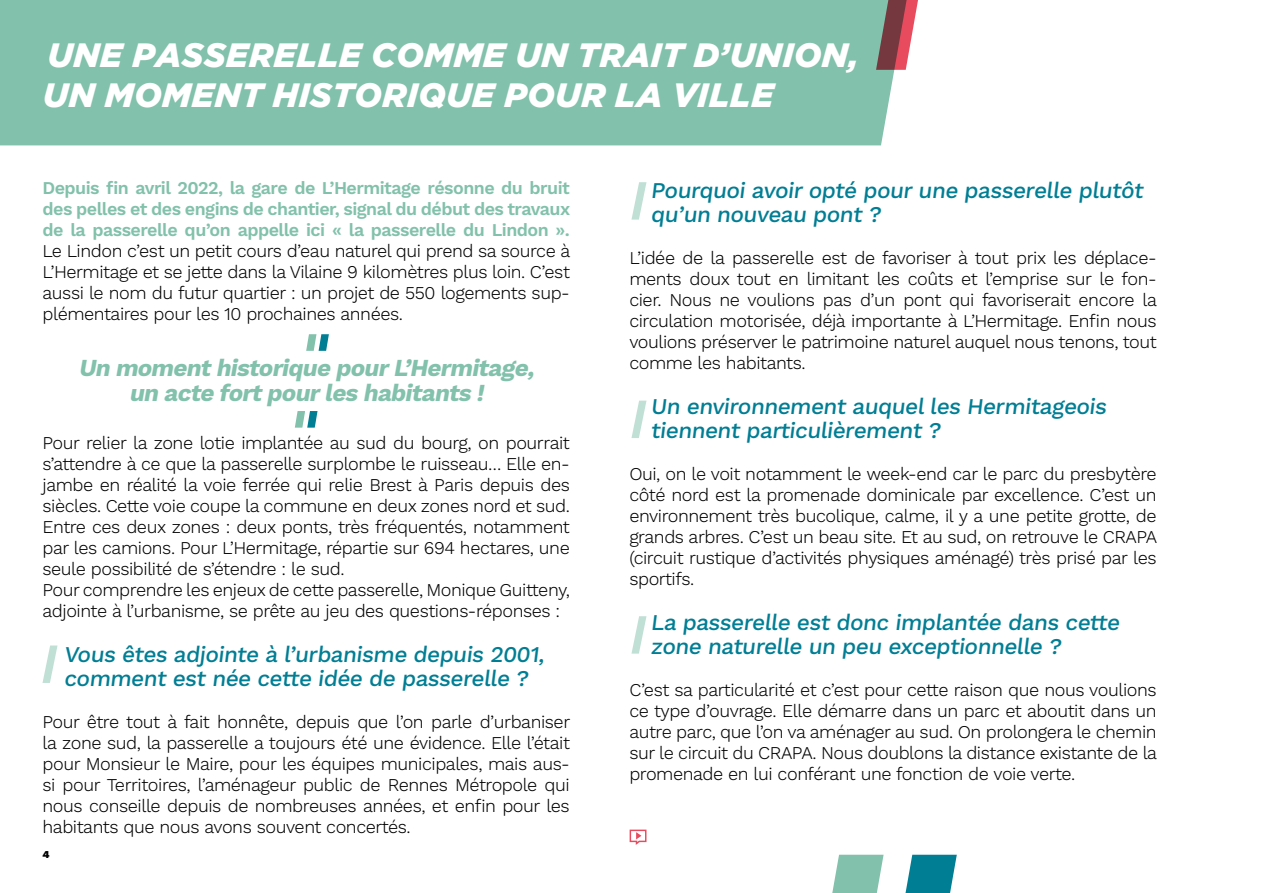
<style>
.page{position:relative;width:1263px;height:893px;background:#fff}
.page>*{position:absolute;margin:0;border:0;box-sizing:border-box;transform-origin:0 0}
.t1{font:italic 900 33.6px/40.3px "Gotham";letter-spacing:.015em;color:#fff}
.t2{font:italic 700 24px/25.5px "Work Sans";color:#82c1ab;text-align:center}
.t3{font:500 22.5px/24px "Work Sans";color:#007e94}
.t4{font:300 18px/21px "Work Sans";letter-spacing:-.025em;color:#000;text-align:justify}
.t5{font:600 18px/21px "Work Sans";letter-spacing:-.03em;color:#82c1ab;text-align:justify}
.t6{font:900 10.5px "Work Sans";color:#000}
</style>
<div class="page">
<svg style="left:295px;top:411px;width:23px;height:17px"></svg>
<div style="left:0;top:0;width:895px;height:145px;background:#82c1ab"></div>
<svg style="left:832px;top:855px;width:125px;height:38px"></svg>
<svg style="left:876px;top:0;width:42px;height:70px;background:#ab6e73"></svg>
<svg style="left:631px;top:401px;width:15px;height:37px"></svg>
<svg style="left:631px;top:182px;width:15px;height:38px"></svg>
<svg style="left:631px;top:616px;width:15px;height:38px"></svg>
<svg style="left:43px;top:645px;width:15px;height:38px"></svg>
<svg style="left:629px;top:829px;width:18px;height:16px"></svg>
<svg style="left:306px;top:334px;width:23px;height:17px"></svg>
<h1 class="t1" style="left:43px;top:34px;width:817px">UNE PASSERELLE COMME UN TRAIT D’UNION,<br>UN MOMENT HISTORIQUE POUR LA VILLE</h1>
<p class="t5" style="left:43px;top:179px;width:529px">Depuis fin avril 2022, la gare de L’Hermitage résonne du bruit des pelles et des engins de chantier, signal du début des travaux de la passerelle qu’on appelle ici « la passerelle du Lindon ».</p>
<p class="t4" style="left:43px;top:242px;width:529px">Le Lindon c’est un petit cours d’eau naturel qui prend sa source à L’Hermitage et se jette dans la Vilaine 9 kilomètres plus loin. C’est aussi le nom du futur quartier : un projet de 550 logements sup&shy;plémentaires pour les 10 prochaines années.</p>
<h2 class="t2" style="left:78px;top:356px;width:462px">Un momenthistorique pourL’Hermitage, un acte fortpourles habitants !</h2>
<p class="t4" style="left:43px;top:433px;width:529px;text-align:left">Pour relier la zone lotie implantée au sud du bourg, on pourrait s’attendre à ce que la passerelle surplombe le ruisseau… Elle en&shy;jambe en réalité la voie ferrée qui relie Brest à Paris depuis des siècles. Cette voie coupe la commune en deux zones nord et sud.<br>Entre ces deux zones : deux ponts, très fréquentés, notamment par les camions. Pour L’Hermitage, répartie sur 694 hectares, une seule possibilité de s’étendre : le sud.<br>Pour comprendre les enjeux de cette passerelle, Monique Guitteny, adjointe à l’urbanisme, se prête au jeu des questions-réponses :</p>
<p class="t3" style="left:64px;top:644px;width:486px">Vous êtes adjointe à l’urbanisme depuis 2001, comment est née cette idée de passerelle ?</p>
<p class="t4" style="left:43px;top:712px;width:529px">Pour être tout à fait honnête, depuis que l’on parle d’urbaniser la zone sud, la passerelle a toujours été une évidence. Elle l’était pour Monsieur le Maire, pour les équipes municipales, mais aus&shy;si pour Territoires, l’aménageur public de Rennes Métropole qui nous conseille depuis de nombreuses années, et enfin pour les habitants que nous avons souvent concertés.</p>
<p class="t6" style="left:43px;top:849px;width:9px">4</p>
<p class="t3" style="left:651px;top:179px;width:497px">Pourquoi avoir opté pour une passerelle plutôt qu’un nouveau pont ?</p>
<p class="t4" style="left:629px;top:248px;width:529px">L’idée de la passerelle est de favoriser à tout prix les déplace&shy;ments doux tout en limitant les coûts et l’emprise sur le fon&shy;cier. Nous ne voulions pas d’un pont qui favoriserait encore la circulation motorisée, déjà importante à L’Hermitage. Enfin nous voulions préserver le patrimoine naturel auquel nous tenons, tout comme les habitants.</p>
<p class="t3" style="left:651px;top:395px;width:461px">Un environnement auquel les Hermitageois tiennent particulièrement ?</p>
<p class="t4" style="left:629px;top:464px;width:529px">Oui, on le voit notamment le week-end car le parc du presbytère côté nord est la promenade dominicale par excellence. C’est un environnement très bucolique, calme, il y a une petite grotte, de grands arbres. C’est un beau site. Et au sud, on retrouve le CRAPA (circuit rustique d’activités physiques aménagé) très prisé par les sportifs.</p>
<p class="t3" style="left:651px;top:611px;width:474px">La passerelle est donc implantée dans cette zone naturelle un peu exceptionnelle ?</p>
<p class="t4" style="left:629px;top:680px;width:529px">C’est sa particularité et c’est pour cette raison que nous voulions ce type d’ouvrage. Elle démarre dans un parc et aboutit dans un autre parc, que l’on va aménager au sud. On prolongera le chemin sur le circuit du CRAPA. Nous doublons la distance existante de la promenade en lui conférant une fonction de voie verte.</p>
</div>
